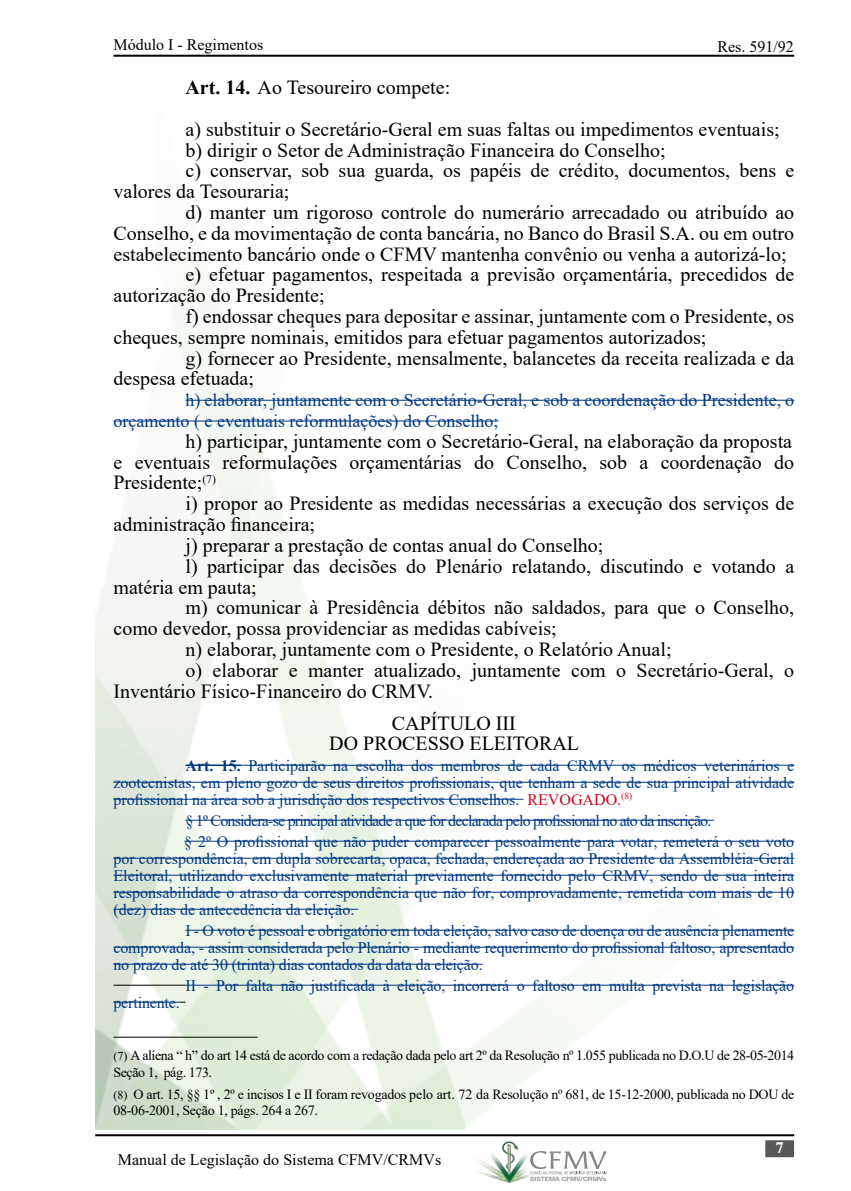
<style>
.page{position:relative;width:851px;height:1191px;background:#fff}
.page>*{position:absolute;margin:0;border:0;box-sizing:border-box;transform-origin:0 0}
.t1{font:20px/20.8px "Times New Roman";color:#000}
.t2{font:18px/20.8px "Times New Roman";color:#003882}
.t3{font:16px/17px "Times New Roman";letter-spacing:-.01em;color:#003882;text-align:justify}
.t4{font:16px/21px "Times New Roman";letter-spacing:-.05em;color:#003882}
.t5{font:16px "Times New Roman";color:#000}
.t6{font:700 16px "Times";color:#fff}
.t7{font:14px/16.8px "Times New Roman";letter-spacing:-.02em;color:#000}
.t8{font:500 5.8px "Helvetica Neue";color:#868689;scale:1.16 1}
.s1{font-weight:700}
.s2{color:#cd071e}
.s3{font-size:12px}
</style>
<div class="page">
<hr style="left:95px;top:1134px;width:699px;height:2px;background:#000">
<hr style="left:113px;top:55px;width:681px;height:2px;background:#000">
<div style="left:765px;top:1140px;width:28px;height:17px;background:#58585a;border:2px solid #58585a"></div>
<img style="left:95px;top:322px;width:700px;height:807px">
<img style="left:458px;top:1134px;width:166px;height:50px">
<svg style="left:530px;top:1151px;width:76px;height:23px"></svg>
<hr style="left:185px;top:400px;width:609px;height:1px;background:#003882">
<hr style="left:113px;top:420px;width:385px;height:1px;background:#003882">
<hr style="left:185px;top:764px;width:56px;height:2px;background:#003882">
<hr style="left:241px;top:765px;width:553px;height:1px;background:#003882">
<hr style="left:113px;top:782px;width:681px;height:1px;background:#003882">
<hr style="left:113px;top:799px;width:410px;height:1px;background:#003882">
<hr style="left:185px;top:820px;width:528px;height:1px;background:#003882">
<hr style="left:184px;top:841px;width:610px;height:1px;background:#003882">
<hr style="left:113px;top:858px;width:681px;height:1px;background:#003882">
<hr style="left:113px;top:875px;width:681px;height:1px;background:#003882">
<hr style="left:113px;top:892px;width:681px;height:1px;background:#003882">
<hr style="left:113px;top:909px;width:245px;height:1px;background:#003882">
<hr style="left:185px;top:929px;width:609px;height:1px;background:#003882">
<hr style="left:113px;top:946px;width:681px;height:1px;background:#003882">
<hr style="left:113px;top:963px;width:369px;height:1px;background:#003882">
<hr style="left:113px;top:984px;width:72px;height:1px;background:#000">
<hr style="left:185px;top:984px;width:609px;height:1px;background:#003882">
<hr style="left:113px;top:1001px;width:67px;height:1px;background:#003882">
<hr style="left:113px;top:1036px;width:144px;height:1px;background:#000">
<p class="t5" style="left:113px;top:34px;width:151px">Módulo I - Regimentos</p>
<p class="t5" style="left:717px;top:35px;width:78px">Res. 591/92</p>
<p class="t1" style="left:185px;top:66px;width:595px;line-height:41.6px"><span class="s1">Art. 14.</span> Ao Tesoureiro compete:<br>a) substituir o Secretário-Geral em suas faltas ou impedimentos eventuais;</p>
<p class="t1" style="left:185px;top:139px;width:481px">b) dirigir o Setor de Administração Financeira do Conselho;</p>
<p class="t1" style="left:185px;top:160px;width:610px">c) conservar, sob sua guarda, os papéis de crédito, documentos, bens e</p>
<p class="t1" style="left:113px;top:180px;width:177px">valores da Tesouraria;</p>
<p class="t1" style="left:185px;top:201px;width:610px">d) manter um rigoroso controle do numerário arrecadado ou atribuído ao</p>
<p class="t1" style="left:113px;top:222px;width:682px">Conselho, e da movimentação de conta bancária, no Banco do Brasil S.A. ou em outro</p>
<p class="t1" style="left:113px;top:243px;width:674px">estabelecimento bancário onde o CFMV mantenha convênio ou venha a autorizá-lo;</p>
<p class="t1" style="left:185px;top:264px;width:610px">e) efetuar pagamentos, respeitada a previsão orçamentária, precedidos de</p>
<p class="t1" style="left:113px;top:284px;width:213px">autorização do Presidente;</p>
<p class="t1" style="left:185px;top:305px;width:610px">f) endossar cheques para depositar e assinar, juntamente com o Presidente, os</p>
<p class="t1" style="left:113px;top:326px;width:594px">cheques, sempre nominais, emitidos para efetuar pagamentos autorizados;</p>
<p class="t1" style="left:185px;top:347px;width:610px">g) fornecer ao Presidente, mensalmente, balancetes da receita realizada e da</p>
<p class="t1" style="left:113px;top:368px;width:142px">despesa efetuada;</p>
<p class="t2" style="left:113px;top:389px;width:682px;text-indent:72px">h) elaborar, juntamente com o Secretário-Geral, e sob a coordenação do Presidente, o orçamento ( e eventuais reformulações) do Conselho;</p>
<p class="t1" style="left:113px;top:430px;width:682px;text-align:justify;text-indent:72px">h) participar, juntamente com o Secretário-Geral, na elaboração da proposta e eventuais reformulações orçamentárias do Conselho, sob a coordenação do Presidente;<sup>(7)</sup></p>
<p class="t1" style="left:185px;top:492px;width:610px">i) propor ao Presidente as medidas necessárias a execução dos serviços de</p>
<p class="t1" style="left:113px;top:513px;width:203px">administração financeira;</p>
<p class="t1" style="left:185px;top:534px;width:419px">j) preparar a prestação de contas anual do Conselho;</p>
<p class="t1" style="left:185px;top:555px;width:610px">l) participar das decisões do Plenário relatando, discutindo e votando a</p>
<p class="t1" style="left:113px;top:576px;width:145px">matéria em pauta;</p>
<p class="t1" style="left:185px;top:596px;width:610px">m) comunicar à Presidência débitos não saldados, para que o Conselho,</p>
<p class="t1" style="left:113px;top:617px;width:444px">como devedor, possa providenciar as medidas cabíveis;</p>
<p class="t1" style="left:185px;top:638px;width:487px">n) elaborar, juntamente com o Presidente, o Relatório Anual;</p>
<p class="t1" style="left:185px;top:659px;width:610px">o) elaborar e manter atualizado, juntamente com o Secretário-Geral, o</p>
<p class="t1" style="left:113px;top:680px;width:321px">Inventário Físico-Financeiro do CRMV.</p>
<p class="t1" style="left:329px;top:712px;width:251px;line-height:20px;text-align:center">CAPÍTULO III<br>DO PROCESSO ELEITORAL</p>
<p class="t3" style="left:113px;top:756px;width:682px;text-indent:72px"><span class="s1">Art. 15.</span> Participarão na escolha dos membros de cada CRMV os médicos veterinários e zootecnistas, em pleno gozo de seus direitos profissionais, que tenham a sede de sua principal atividade profissional na área sob a jurisdição dos respectivos Conselhos. <span class="s2">REVOGADO.</span><sup>(8)</sup></p>
<p class="t4" style="left:184px;top:809px;width:611px">§ 1º Considera-se principal atividade a que for declarada pelo profissional no ato da inscrição.<br>§ 2º O profissional que não puder comparecer pessoalmente para votar, remeterá o seu voto</p>
<p class="t3" style="left:113px;top:849px;width:682px">por correspondência, em dupla sobrecarta, opaca, fechada, endereçada ao Presidente da Assembléia-Geral Eleitoral, utilizando exclusivamente material previamente fornecido pelo CRMV, sendo de sua inteira responsabilidade o atraso da correspondência que não for, comprovadamente, remetida com mais de 10 (dez) dias de antecedência da eleição.</p>
<p class="t3" style="left:113px;top:921px;width:682px;text-indent:72px">I - O voto é pessoal e obrigatório em toda eleição, salvo caso de doença ou de ausência plenamente comprovada, - assim considerada pelo Plenário - mediante requerimento do profissional faltoso, apresentado no prazo de até 30 (trinta) dias contados da data da eleição.</p>
<p class="t3" style="left:185px;top:976px;width:610px">II - Por falta não justificada à eleição, incorrerá o faltoso em multa prevista na legislação</p>
<p class="t3" style="left:113px;top:993px;width:68px">pertinente.</p>
<p class="t7" style="left:113px;top:1046px;width:682px"><span class="s3">(7)</span> A alíena “ h” do art 14 está de acordo com a redação dada pelo art 2º da Resolução nº 1.055 publicada no D.O.U de 28-05-2014<br>Seção 1, pág. 173.</p>
<p class="t7" style="left:113px;top:1086px;width:682px;line-height:16px"><span class="s3">(8)</span> O art. 15, §§ 1º , 2º e incisos I e II foram revogados pelo art. 72 da Resolução nº 681, de 15-12-2000, publicada no DOU de<br>08-06-2001, Seção 1, págs. 264 a 267.</p>
<p class="t5" style="left:118px;top:1148px;width:325px">Manual de Legislação do Sistema CFMV/CRMVs</p>
<p class="t8" style="left:530px;top:1175px;width:67px">SISTEMA CFMV/CRMVs</p>
<p class="t6" style="left:775px;top:1138px;width:9px">7</p>
</div>
